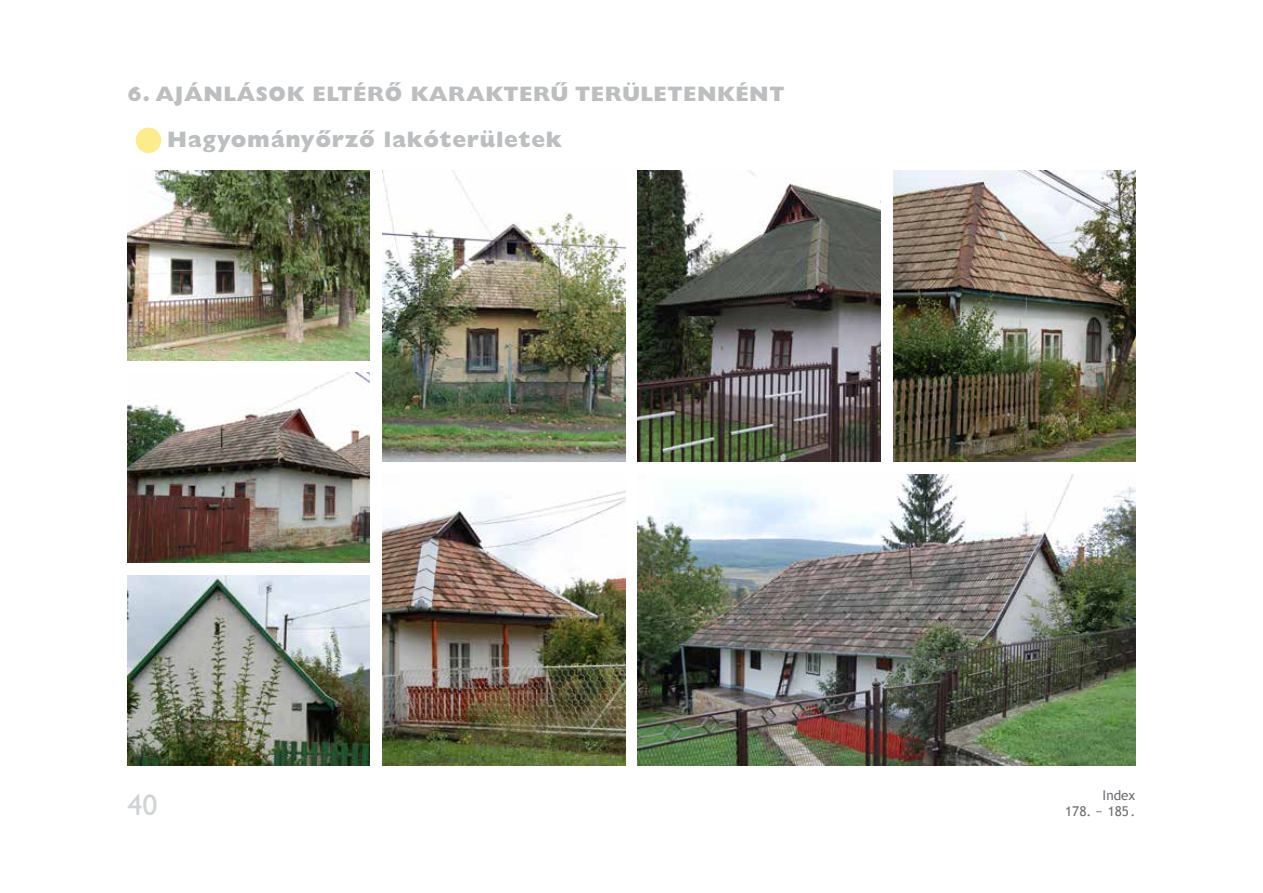
<style>
.page{position:relative;width:1263px;height:893px;background:#fff}
.page>*{position:absolute;margin:0;border:0;box-sizing:border-box;transform-origin:0 0}
.t1{font:30px "H Gill Sans A";color:#d1d3d4}
.t2{font:22.5px "H Gill Sans Extra Bold A";letter-spacing:.03em;color:#bcbec0}
.t3{font:21px "H Gill Sans Extra Bold A";letter-spacing:.03em;color:#bcbec0}
.t4{font:13.5px/16.4px "Trebuchet MS";color:#6d6e71;text-align:right}
</style>
<div class="page">
<div style="left:136px;top:128px;width:25px;height:25px;background:#fdec8b;border-radius:50%"></div>
<img style="left:893px;top:170px;width:242px;height:291px">
<img style="left:383px;top:170px;width:242px;height:291px">
<img style="left:638px;top:170px;width:242px;height:291px">
<img style="left:128px;top:170px;width:242px;height:190px">
<img style="left:128px;top:575px;width:242px;height:190px">
<img style="left:128px;top:373px;width:242px;height:190px">
<img style="left:383px;top:491px;width:242px;height:274px">
<img style="left:638px;top:474px;width:497px;height:291px">
<p class="t3" style="left:128px;top:81px;width:658px">6. AJÁNLÁSOK ELTÉRÔ KARAKTERÛ TERÜLETENKÉNT</p>
<p class="t2" style="left:167px;top:126px;width:396px">Hagyományôrzô lakóterületek</p>
<h1 class="t1" style="left:128px;top:788px;width:31px">40</h1>
<p class="t4" style="left:1065px;top:787px;width:72px">Index<br>178. − 185.</p>
</div>
